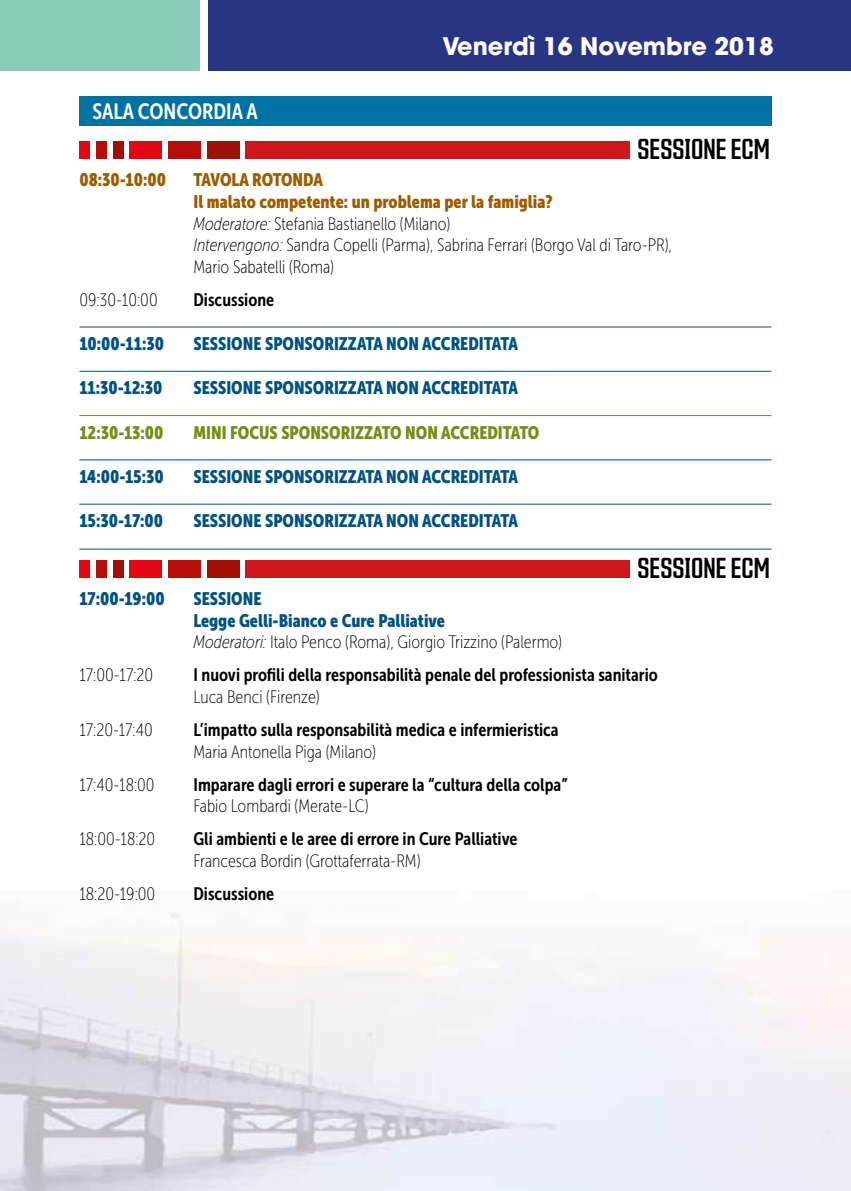
<style>
.page{position:relative;width:851px;height:1191px;background:#fff}
.page>*{position:absolute;margin:0;border:0;box-sizing:border-box;transform-origin:0 0}
.t1{font:28px "Countach";color:#000}
.t2{font:700 24px "Avant Garde";color:#fff}
.t3{font:22px "Museo Sans Cond 700";color:#fff}
.t4{font:18px/21.6px "Museo Sans Cond 100";color:#000}
.t5{font:18px/21.6px "Museo Sans Cond 900";color:#005280}
.t6{font:18px "Museo Sans Cond 700";color:#000}
.t7{font:18px/21.6px "Museo Sans Cond 900";color:#9c5c00}
.t8{font:18px "Museo Sans Cond 900";color:#748f17}
.s1{font-style:italic}
</style>
<div class="page">
<img style="left:0;top:913px;width:850px;height:278px">
<div style="left:208px;top:0;width:642px;height:71px;background:#283583"></div>
<div style="left:0;top:0;width:200px;height:71px;background:#8bcbb9"></div>
<hr style="left:79px;top:326px;width:692px;height:1px;background:#005280">
<hr style="left:79px;top:371px;width:692px;height:1px;background:#005280">
<hr style="left:79px;top:415px;width:692px;height:1px;background:#748f17">
<hr style="left:79px;top:459px;width:692px;height:1px;background:#005280">
<hr style="left:79px;top:503px;width:692px;height:1px;background:#005280">
<hr style="left:79px;top:548px;width:692px;height:1px;background:#005280">
<div style="left:79px;top:96px;width:692px;height:30px;background:#0072a1"></div>
<div style="left:79px;top:142px;width:11px;height:17px;background:#e30613"></div>
<div style="left:245px;top:142px;width:384px;height:17px;background:#cd171a"></div>
<div style="left:96px;top:142px;width:11px;height:17px;background:#b70e0c"></div>
<div style="left:113px;top:142px;width:10px;height:17px;background:#a11007"></div>
<div style="left:129px;top:142px;width:33px;height:17px;background:#e30613"></div>
<div style="left:168px;top:142px;width:33px;height:17px;background:#b70e0c"></div>
<div style="left:206px;top:142px;width:33px;height:17px;background:#a11007"></div>
<div style="left:79px;top:560px;width:11px;height:18px;background:#e30613"></div>
<div style="left:245px;top:560px;width:384px;height:18px;background:#cd171a"></div>
<div style="left:96px;top:560px;width:11px;height:18px;background:#b70e0c"></div>
<div style="left:113px;top:560px;width:10px;height:18px;background:#a11007"></div>
<div style="left:129px;top:560px;width:33px;height:18px;background:#e30613"></div>
<div style="left:168px;top:560px;width:33px;height:18px;background:#b70e0c"></div>
<div style="left:206px;top:560px;width:33px;height:18px;background:#a11007"></div>
<p class="t3" style="left:92px;top:99px;width:167px">SALA CONCORDIA A</p>
<h2 class="t2" style="left:442px;top:30px;width:333px">Venerdì 16 Novembre 2018</h2>
<h1 class="t1" style="left:637px;top:131px;width:134px">SESSIONE ECM</h1>
<p class="t7" style="left:79px;top:169px;width:88px">08:30-10:00</p>
<p class="t7" style="left:193px;top:169px;width:361px">TAVOLA ROTONDA<br>Il malato competente: un problema per la famiglia?</p>
<p class="t4" style="left:193px;top:213px;width:480px"><span class="s1">Moderatore:</span> Stefania Bastianello (Milano)<br><span class="s1">Intervengono:</span> Sandra Copelli (Parma), Sabrina Ferrari (Borgo Val di Taro-PR),<br>Mario Sabatelli (Roma)</p>
<p class="t4" style="left:79px;top:289px;width:80px">09:30-10:00</p>
<p class="t6" style="left:193px;top:290px;width:82px">Discussione</p>
<p class="t5" style="left:79px;top:333px;width:86px">10:00-11:30</p>
<p class="t5" style="left:193px;top:333px;width:326px">SESSIONE SPONSORIZZATA NON ACCREDITATA</p>
<p class="t5" style="left:79px;top:377px;width:84px">11:30-12:30</p>
<p class="t5" style="left:193px;top:377px;width:326px">SESSIONE SPONSORIZZATA NON ACCREDITATA</p>
<p class="t8" style="left:79px;top:422px;width:86px">12:30-13:00</p>
<p class="t8" style="left:193px;top:422px;width:347px">MINI FOCUS SPONSORIZZATO NON ACCREDITATO</p>
<p class="t5" style="left:79px;top:466px;width:86px">14:00-15:30</p>
<p class="t5" style="left:193px;top:466px;width:326px">SESSIONE SPONSORIZZATA NON ACCREDITATA</p>
<p class="t5" style="left:79px;top:510px;width:85px">15:30-17:00</p>
<p class="t5" style="left:193px;top:510px;width:326px">SESSIONE SPONSORIZZATA NON ACCREDITATA</p>
<h1 class="t1" style="left:637px;top:550px;width:134px">SESSIONE ECM</h1>
<p class="t5" style="left:79px;top:588px;width:87px">17:00-19:00</p>
<p class="t5" style="left:193px;top:588px;width:253px">SESSIONE<br>Legge Gelli-Bianco e Cure Palliative</p>
<p class="t4" style="left:193px;top:631px;width:370px"><span class="s1">Moderatori:</span> Italo Penco (Roma), Giorgio Trizzino (Palermo)</p>
<p class="t4" style="left:79px;top:664px;width:75px">17:00-17:20</p>
<p class="t6" style="left:193px;top:665px;width:466px">I nuovi profili della responsabilità penale del professionista sanitario</p>
<p class="t4" style="left:193px;top:686px;width:128px">Luca Benci (Firenze)</p>
<p class="t4" style="left:79px;top:719px;width:75px">17:20-17:40</p>
<p class="t6" style="left:193px;top:719px;width:366px">L’impatto sulla responsabilità medica e infermieristica</p>
<p class="t4" style="left:193px;top:741px;width:184px">Maria Antonella Piga (Milano)</p>
<p class="t4" style="left:79px;top:773px;width:77px">17:40-18:00</p>
<p class="t6" style="left:193px;top:774px;width:376px">Imparare dagli errori e superare la “cultura della colpa”</p>
<p class="t4" style="left:193px;top:795px;width:176px">Fabio Lombardi (Merate-LC)</p>
<p class="t4" style="left:79px;top:828px;width:77px">18:00-18:20</p>
<p class="t6" style="left:193px;top:829px;width:325px">Gli ambienti e le aree di errore in Cure Palliative</p>
<p class="t4" style="left:193px;top:850px;width:228px">Francesca Bordin (Grottaferrata-RM)</p>
<p class="t4" style="left:79px;top:883px;width:77px">18:20-19:00</p>
<p class="t6" style="left:193px;top:883px;width:82px">Discussione</p>
</div>
